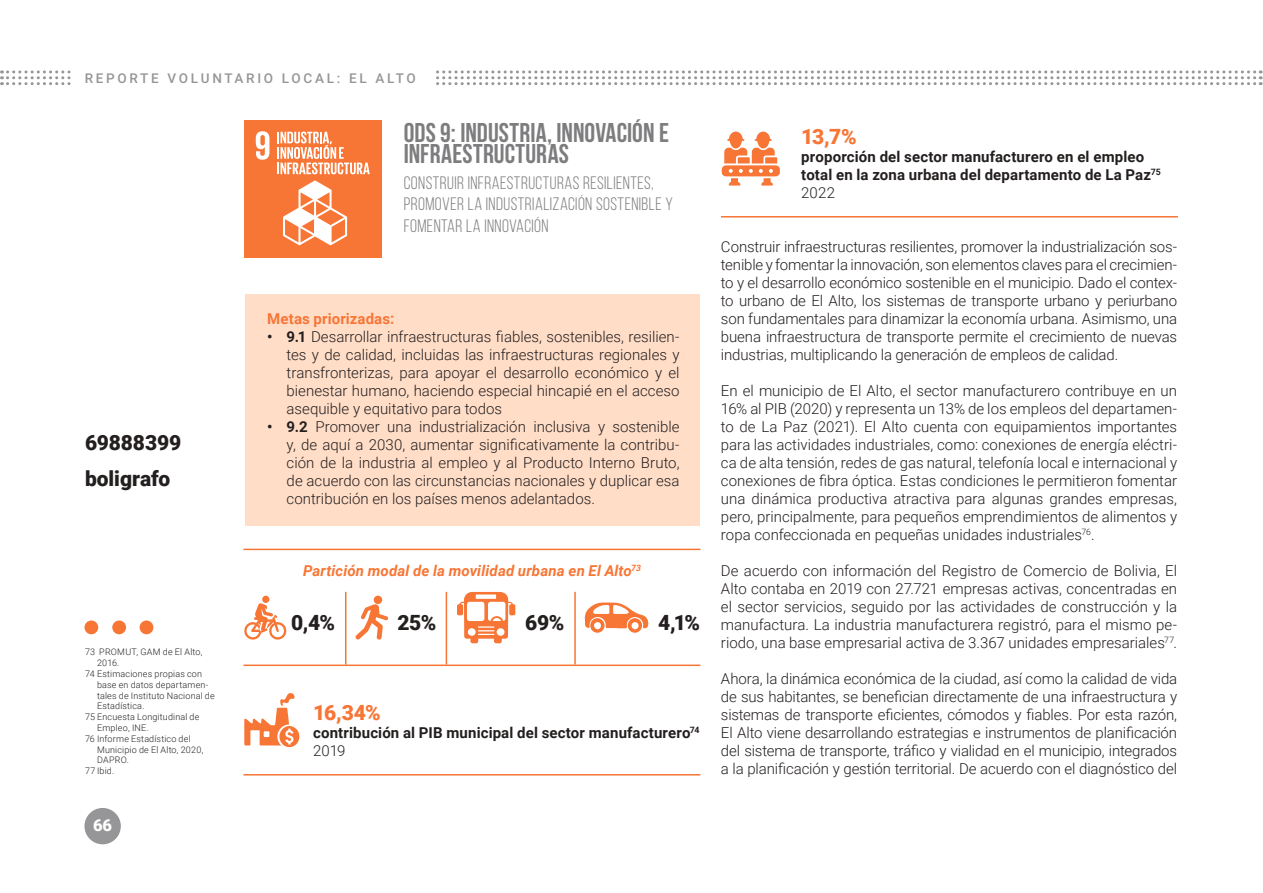
<style>
.page{position:relative;width:1263px;height:893px;background:#fff}
.page>*{position:absolute;margin:0;border:0;box-sizing:border-box;transform-origin:0 0}
.t1{font:700 27px/21px "Bebas Neue";letter-spacing:.005em;color:#7d7c7e}
.t2{font:900 21px/36px "Roboto";letter-spacing:-.005em;color:#241f1f}
.t3{font:900 21px "Roboto";color:#f77636}
.t4{font:18px/21.6px "Bebas Neue";letter-spacing:.025em;color:#7d7c7e}
.t5{font:900 16.5px "Roboto";color:#fff}
.t6{font:300 15px/18px "Roboto";color:#241f1f;text-align:justify}
.t7{font:700 15px/18px "Roboto";letter-spacing:.01em;color:#241f1f}
.t8{font:italic 700 15px "Roboto";letter-spacing:.01em;color:#f77636}
.t9{font:700 15px "Roboto";letter-spacing:.005em;color:#f77636}
.t10{font:500 13.5px "Roboto";letter-spacing:.2em;color:#969698}
.t11{font:300 9px "Roboto";letter-spacing:.02em;color:#241f1f}
.s1{font-weight:700}
.s2{font-weight:300}
</style>
<div class="page">
<svg style="left:2px;top:70px;width:1259px;height:15px"></svg>
<div style="left:71px;top:69px;width:361px;height:20px;background:#fff"></div>
<div style="left:84px;top:808px;width:37px;height:36px;background:#969698;border-radius:50%"></div>
<div style="left:245px;top:295px;width:455px;height:231px;background:#ffddc7"></div>
<div style="left:140px;top:620px;width:13px;height:14px;background:#f77636;border-radius:50%"></div>
<div style="left:112px;top:620px;width:14px;height:14px;background:#f77636;border-radius:50%"></div>
<div style="left:84px;top:620px;width:14px;height:14px;background:#f77636;border-radius:50%"></div>
<div style="left:244px;top:120px;width:138px;height:138px;background:#f77636"></div>
<svg style="left:256px;top:131px;width:13px;height:29px"></svg>
<svg style="left:283px;top:180px;width:64px;height:65px"></svg>
<svg style="left:277px;top:132px;width:93px;height:42px"></svg>
<svg style="left:584px;top:602px;width:65px;height:31px"></svg>
<svg style="left:244px;top:603px;width:43px;height:37px"></svg>
<div style="left:262px;top:596px;width:7px;height:7px;background:#f77636;border-radius:50%"></div>
<svg style="left:355px;top:603px;width:34px;height:37px"></svg>
<div style="left:374px;top:596px;width:8px;height:8px;background:#f77636;border-radius:50%"></div>
<svg style="left:457px;top:592px;width:58px;height:51px"></svg>
<hr style="left:345px;top:592px;width:1px;height:72px;background:#f77636">
<hr style="left:574px;top:592px;width:2px;height:72px;background:#f77636">
<hr style="left:446px;top:592px;width:1px;height:72px;background:#f77636">
<hr style="left:243px;top:665px;width:457px;height:1px;background:#f77636">
<hr style="left:243px;top:549px;width:457px;height:1px;background:#f77636">
<hr style="left:243px;top:774px;width:457px;height:1px;background:#f77636">
<hr style="left:721px;top:216px;width:457px;height:2px;background:#f77636">
<svg style="left:244px;top:693px;width:56px;height:54px"></svg>
<svg style="left:722px;top:131px;width:58px;height:55px"></svg>
<p class="t10" style="left:85px;top:69px;width:333px">REPORTE VOLUNTARIO LOCAL: EL ALTO</p>
<h2 class="t2" style="left:85px;top:424px;width:98px">69888399 boligrafo</h2>
<p class="t11" style="left:85px;top:646px;width:119px">73 PROMUT, GAM de El Alto,</p>
<p class="t11" style="left:97px;top:657px;width:24px">2016.</p>
<p class="t11" style="left:85px;top:667px;width:119px">74 Estimaciones propias con</p>
<p class="t11" style="left:97px;top:678px;width:113px">base en datos departamen-</p>
<p class="t11" style="left:97px;top:689px;width:119px">tales de Instituto Nacional de</p>
<p class="t11" style="left:97px;top:700px;width:49px">Estadística.</p>
<p class="t11" style="left:85px;top:711px;width:116px">75 Encuesta Longitudinal de</p>
<p class="t11" style="left:97px;top:721px;width:53px">Empleo, INE.</p>
<p class="t11" style="left:85px;top:732px;width:107px">76 Informe Estadístico del</p>
<p class="t11" style="left:97px;top:743px;width:108px">Municipio de El Alto, 2020,</p>
<p class="t11" style="left:97px;top:754px;width:33px">DAPRO.</p>
<p class="t11" style="left:85px;top:765px;width:31px">77 Ibid.</p>
<p class="t5" style="left:93px;top:814px;width:21px">66</p>
<h1 class="t1" style="left:404px;top:121px;width:267px">ODS 9: INDUSTRIA, INNOVACIÓN E<br>INFRAESTRUCTURAS</h1>
<p class="t4" style="left:404px;top:172px;width:271px">CONSTRUIR INFRAESTRUCTURAS RESILIENTES,<br>PROMOVER LA INDUSTRIALIZACIÓN SOSTENIBLE Y<br>FOMENTAR LA INNOVACIÓN</p>
<p class="t9" style="left:267px;top:308px;width:129px">Metas priorizadas:</p>
<p class="t6" style="left:287px;top:327px;width:394px;text-indent:-20px"><span class="s1">• 9.1</span> Desarrollar infraestructuras fiables, sostenibles, resilien&shy;tes y de calidad, incluidas las infraestructuras regionales y transfronterizas, para apoyar el desarrollo económico y el bienestar humano, haciendo especial hincapié en el acceso asequible y equitativo para todos</p>
<p class="t6" style="left:287px;top:417px;width:394px;text-indent:-20px"><span class="s1">• 9.2</span> Promover una industrialización inclusiva y sostenible y, de aquí a 2030, aumentar significativamente la contribu&shy;ción de la industria al empleo y al Producto Interno Bruto, de acuerdo con las circunstancias nacionales y duplicar esa contribución en los países menos adelantados.</p>
<p class="t8" style="left:303px;top:560px;width:340px">Partición modal de la movilidad urbana en El Alto<sup>73</sup></p>
<h2 class="t2" style="left:291px;top:604px;width:45px">0,4%</h2>
<h2 class="t2" style="left:397px;top:604px;width:41px">25%</h2>
<h2 class="t2" style="left:525px;top:604px;width:41px">69%</h2>
<h2 class="t2" style="left:658px;top:604px;width:43px">4,1%</h2>
<h2 class="t3" style="left:313px;top:698px;width:69px">16,34%</h2>
<p class="t7" style="left:313px;top:723px;width:388px">contribución al PIB municipal del sector manufacturero<sup>74<br></sup><span class="s2">2019</span></p>
<h2 class="t3" style="left:801px;top:122px;width:57px">13,7%</h2>
<p class="t7" style="left:801px;top:147px;width:361px">proporción del sector manufacturero en el empleo total en la zona urbana del departamento de La Paz<sup>75<br></sup><span class="s2">2022</span></p>
<p class="t6" style="left:721px;top:237px;width:458px">Construir infraestructuras resilientes, promover la industrialización sos&shy;tenible y fomentar la innovación, son elementos claves para el crecimien&shy;to y el desarrollo económico sostenible en el municipio. Dado el contex&shy;to urbano de El Alto, los sistemas de transporte urbano y periurbano son fundamentales para dinamizar la economía urbana. Asimismo, una buena infraestructura de transporte permite el crecimiento de nuevas industrias, multiplicando la generación de empleos de calidad.</p>
<p class="t6" style="left:721px;top:381px;width:458px">En el municipio de El Alto, el sector manufacturero contribuye en un 16% al PIB (2020) y representa un 13% de los empleos del departamen&shy;to de La Paz (2021). El Alto cuenta con equipamientos importantes para las actividades industriales, como: conexiones de energía eléctri&shy;ca de alta tensión, redes de gas natural, telefonía local e internacional y conexiones de fibra óptica. Estas condiciones le permitieron fomentar una dinámica productiva atractiva para algunas grandes empresas, pero, principalmente, para pequeños emprendimientos de alimentos y ropa confeccionada en pequeñas unidades industriales<sup>76</sup>.</p>
<p class="t6" style="left:721px;top:561px;width:458px">De acuerdo con información del Registro de Comercio de Bolivia, El Alto contaba en 2019 con 27.721 empresas activas, concentradas en el sector servicios, seguido por las actividades de construcción y la manufactura. La industria manufacturera registró, para el mismo pe&shy;riodo, una base empresarial activa de 3.367 unidades empresariales<sup>77</sup>.</p>
<p class="t6" style="left:721px;top:669px;width:458px">Ahora, la dinámica económica de la ciudad, así como la calidad de vida de sus habitantes, se benefician directamente de una infraestructura y sistemas de transporte eficientes, cómodos y fiables. Por esta razón, El Alto viene desarrollando estrategias e instrumentos de planificación del sistema de transporte, tráfico y vialidad en el municipio, integrados a la planificación y gestión territorial. De acuerdo con el diagnóstico del</p>
</div>
